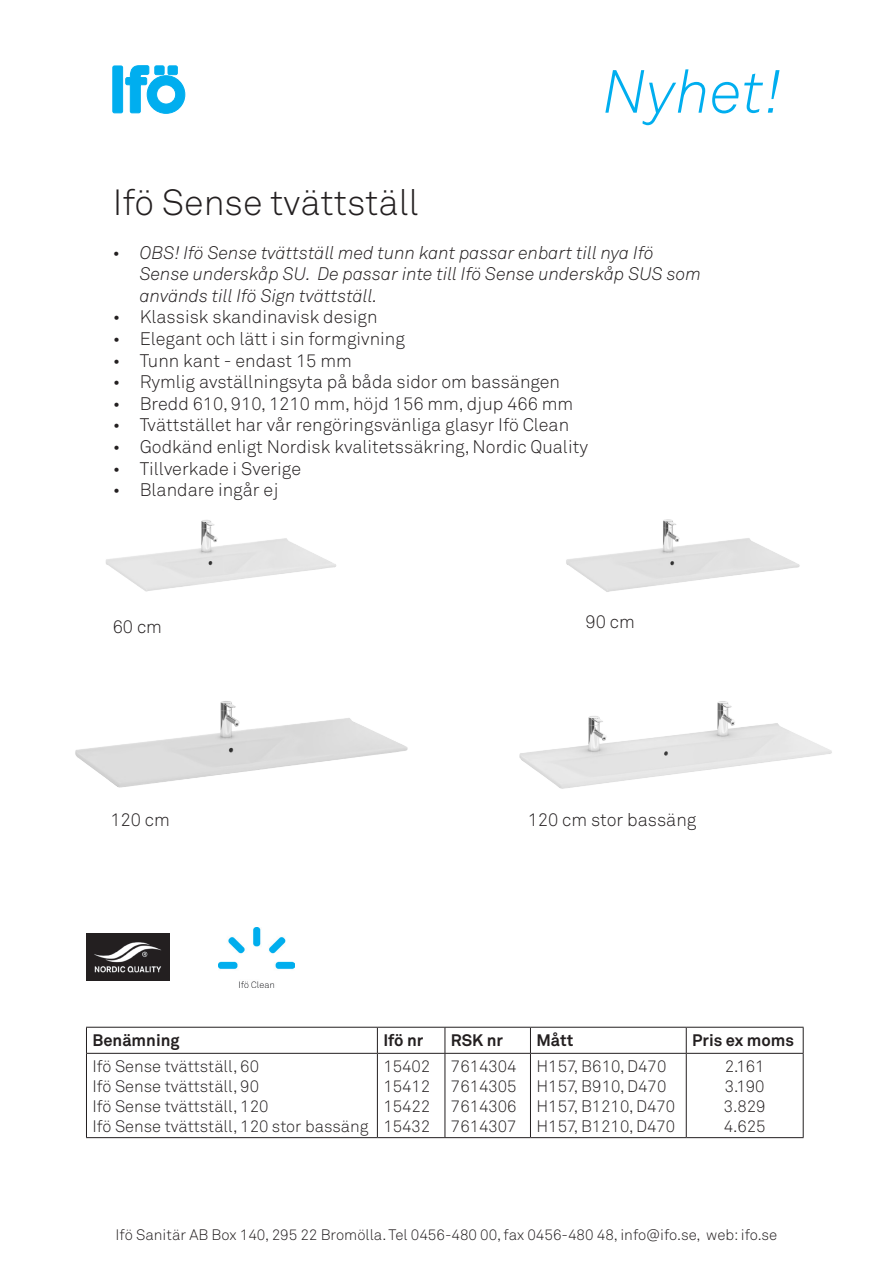
<style>
.page{position:relative;width:893px;height:1263px;background:#fff}
.page>*{position:absolute;margin:0;border:0;box-sizing:border-box;transform-origin:0 0}
.t1{font:italic 60px "Akkurat Light Pro";color:#00aeef}
.t2{font:36px "Akkurat Light Pro";color:#231f20}
.t3{font:18px "Akkurat Light Pro";color:#231f20}
.t4{font:italic 18px/21.6px "Akkurat Light Pro";color:#231f20}
.t5{font:16.5px "Akkurat Light Pro";color:#231f20}
.t6{font:700 16.5px "Akkurat Pro";color:#231f20}
.t7{font:15px "Akkurat Light Pro";color:#231f20}
</style>
<div class="page">
<div style="left:113px;top:66px;width:10px;height:47px;background:#00aeef;border-radius:2px"></div>
<div style="left:113px;top:66px;width:10px;height:47px;border:1px solid #00aeef;border-radius:2px"></div>
<svg style="left:126px;top:66px;width:59px;height:47px"></svg>
<img style="left:106px;top:520px;width:230px;height:72px">
<img style="left:566px;top:519px;width:234px;height:73px">
<img style="left:75px;top:701px;width:333px;height:87px">
<img style="left:519px;top:701px;width:313px;height:88px">
<hr style="left:377px;top:1027px;width:68px;height:1px;background:#231f20">
<hr style="left:445px;top:1027px;width:85px;height:1px;background:#231f20">
<svg style="left:445px;top:1027px;width:1px;height:26px"></svg>
<hr style="left:530px;top:1027px;width:156px;height:1px;background:#231f20">
<svg style="left:530px;top:1027px;width:1px;height:26px"></svg>
<hr style="left:686px;top:1027px;width:118px;height:1px;background:#231f20">
<svg style="left:686px;top:1027px;width:1px;height:26px"></svg>
<svg style="left:803px;top:1027px;width:1px;height:26px"></svg>
<hr style="left:86px;top:1054px;width:1px;height:83px;background:#231f20">
<hr style="left:377px;top:1053px;width:68px;height:1px;background:#231f20">
<hr style="left:377px;top:1054px;width:1px;height:83px;background:#231f20">
<hr style="left:445px;top:1053px;width:85px;height:1px;background:#231f20">
<hr style="left:445px;top:1054px;width:1px;height:83px;background:#231f20">
<hr style="left:530px;top:1053px;width:156px;height:1px;background:#231f20">
<hr style="left:530px;top:1054px;width:1px;height:83px;background:#231f20">
<hr style="left:686px;top:1053px;width:118px;height:1px;background:#231f20">
<hr style="left:686px;top:1054px;width:1px;height:83px;background:#231f20">
<hr style="left:803px;top:1054px;width:1px;height:83px;background:#231f20">
<hr style="left:86px;top:1137px;width:291px;height:1px;background:#231f20">
<hr style="left:377px;top:1137px;width:68px;height:1px;background:#231f20">
<hr style="left:445px;top:1137px;width:85px;height:1px;background:#231f20">
<hr style="left:530px;top:1137px;width:156px;height:1px;background:#231f20">
<hr style="left:686px;top:1137px;width:118px;height:1px;background:#231f20">
<hr style="left:86px;top:1027px;width:291px;height:1px;background:#231f20">
<svg style="left:86px;top:1027px;width:1px;height:26px"></svg>
<svg style="left:377px;top:1027px;width:1px;height:26px"></svg>
<hr style="left:86px;top:1053px;width:291px;height:1px;background:#231f20">
<img style="left:86px;top:934px;width:84px;height:47px">
<img style="left:219px;top:927px;width:75px;height:60px">
<p class="t1" style="left:603px;top:56px;width:181px">Nyhet!</p>
<p class="t2" style="left:113px;top:181px;width:308px">Ifö Sense tvättställ</p>
<p class="t4" style="left:140px;top:242px;width:563px;text-indent:-27px">• OBS! Ifö Sense tvättställ med tunn kant passar enbart till nya Ifö<br>Sense underskåp SU. De passar inte till Ifö Sense underskåp SUS som används till Ifö Sign tvättställ.</p>
<p class="t3" style="left:113px;top:306px;width:266px">• Klassisk skandinavisk design</p>
<p class="t3" style="left:113px;top:328px;width:294px">• Elegant och lätt i sin formgivning</p>
<p class="t3" style="left:113px;top:350px;width:241px">• Tunn kant - endast 15 mm</p>
<p class="t3" style="left:113px;top:371px;width:449px">• Rymlig avställningsyta på båda sidor om bassängen</p>
<p class="t3" style="left:113px;top:393px;width:462px">• Bredd 610, 910, 1210 mm, höjd 156 mm, djup 466 mm</p>
<p class="t3" style="left:113px;top:414px;width:458px">• Tvättstället har vår rengöringsvänliga glasyr Ifö Clean</p>
<p class="t3" style="left:113px;top:436px;width:477px">• Godkänd enligt Nordisk kvalitetssäkring, Nordic Quality</p>
<p class="t3" style="left:113px;top:458px;width:190px">• Tillverkade i Sverige</p>
<p class="t3" style="left:113px;top:479px;width:167px">• Blandare ingår ej</p>
<p class="t3" style="left:113px;top:616px;width:51px">60 cm</p>
<p class="t3" style="left:585px;top:611px;width:51px">90 cm</p>
<p class="t3" style="left:110px;top:809px;width:61px">120 cm</p>
<p class="t3" style="left:528px;top:809px;width:170px">120 cm stor bassäng</p>
<p class="t6" style="left:92px;top:1030px;width:89px">Benämning</p>
<p class="t6" style="left:383px;top:1030px;width:42px">Ifö nr</p>
<p class="t6" style="left:451px;top:1030px;width:54px">RSK nr</p>
<p class="t6" style="left:536px;top:1030px;width:38px">Mått</p>
<p class="t6" style="left:692px;top:1030px;width:103px">Pris ex moms</p>
<p class="t5" style="left:92px;top:1057px;width:168px">Ifö Sense tvättställ, 60</p>
<p class="t5" style="left:92px;top:1076px;width:168px">Ifö Sense tvättställ, 90</p>
<p class="t5" style="left:92px;top:1096px;width:177px">Ifö Sense tvättställ, 120</p>
<p class="t5" style="left:92px;top:1116px;width:278px">Ifö Sense tvättställ, 120 stor bassäng</p>
<p class="t5" style="left:383px;top:1057px;width:48px">15402</p>
<p class="t5" style="left:383px;top:1076px;width:48px">15412</p>
<p class="t5" style="left:383px;top:1096px;width:48px">15422</p>
<p class="t5" style="left:383px;top:1116px;width:48px">15432</p>
<p class="t5" style="left:451px;top:1057px;width:67px">7614304</p>
<p class="t5" style="left:451px;top:1076px;width:67px">7614305</p>
<p class="t5" style="left:451px;top:1096px;width:67px">7614306</p>
<p class="t5" style="left:451px;top:1116px;width:67px">7614307</p>
<p class="t5" style="left:536px;top:1057px;width:131px">H157, B610, D470</p>
<p class="t5" style="left:536px;top:1076px;width:131px">H157, B910, D470</p>
<p class="t5" style="left:536px;top:1096px;width:140px">H157, B1210, D470</p>
<p class="t5" style="left:536px;top:1116px;width:140px">H157, B1210, D470</p>
<p class="t5" style="left:725px;top:1057px;width:41px">2.161</p>
<p class="t5" style="left:725px;top:1076px;width:41px">3.190</p>
<p class="t5" style="left:724px;top:1096px;width:43px">3.829</p>
<p class="t5" style="left:724px;top:1116px;width:43px">4.625</p>
<p class="t7" style="left:116px;top:1225px;width:663px">Ifö Sanitär AB Box 140, 295 22 Bromölla. Tel 0456-480 00, fax 0456-480 48, info@ifo.se, web: ifo.se</p>
</div>
